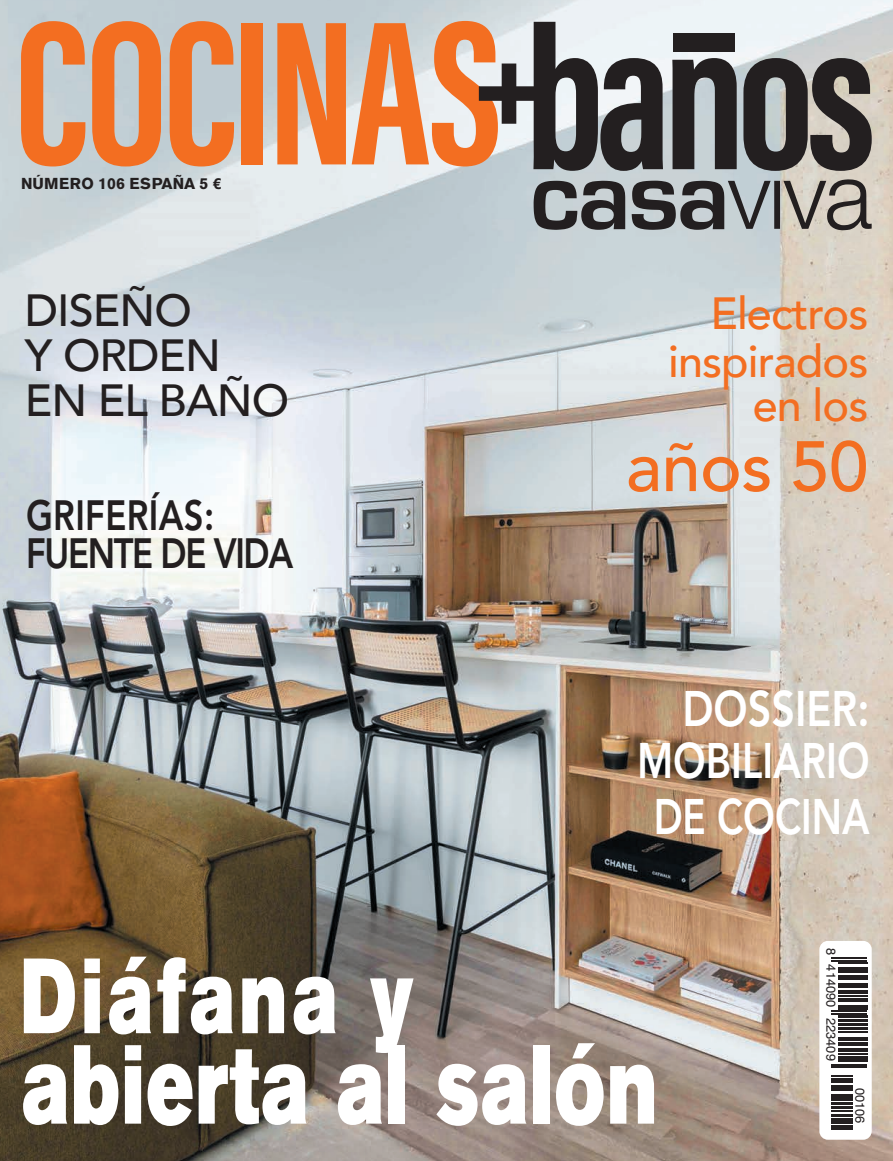
<style>
.page{position:relative;width:893px;height:1161px;background:#fff}
.page>*{position:absolute;margin:0;border:0;box-sizing:border-box;transform-origin:0 0}
.t1{font:111.15px "Akzidenz Grotesk BE Super";letter-spacing:.02em;color:#fff;scale:.71 1}
.t2{font:105.75px "Akzidenz Grotesk BE Super";letter-spacing:.06em;color:#fff;scale:.71 1}
.t3{font:500 70.5px "Avenir";letter-spacing:-.01em;color:#f36e21}
.t4{font:800 49.5px/54px "Avenir LT Std";color:#fff;text-align:right;scale:.83 1}
.t5{font:500 45px/48px "Avenir";letter-spacing:-.02em;color:#f36e21;text-align:right}
.t6{font:500 45px/45px "Avenir";letter-spacing:-.02em;color:#231f20}
.t7{font:800 42px/37.5px "Avenir LT Std";letter-spacing:-.04em;color:#231f20;scale:.82 1}
.t8{font:700 15.75px "Akzidenz Grotesk BE";letter-spacing:.01em;color:#231f20}
.t9{font:12.9px "Helvetica";color:#231f20}
</style>
<div class="page">
<img style="left:0;top:0;width:893px;height:1161px">
<div style="left:819px;top:941px;width:53px;height:199px;background:#fff;border-radius:9px"></div>
<svg style="left:831px;top:957px;width:36px;height:173px"></svg>
<hr style="left:832px;top:958px;width:35px;height:1px;background:#231f20">
<hr style="left:832px;top:960px;width:35px;height:1px;background:#231f20">
<svg style="left:838px;top:962px;width:29px;height:1px"></svg>
<hr style="left:838px;top:967px;width:29px;height:2px;background:#231f20">
<hr style="left:838px;top:970px;width:29px;height:3px;background:#231f20">
<hr style="left:838px;top:975px;width:29px;height:2px;background:#231f20">
<hr style="left:838px;top:978px;width:29px;height:2px;background:#231f20">
<hr style="left:838px;top:983px;width:29px;height:2px;background:#231f20">
<hr style="left:838px;top:986px;width:29px;height:2px;background:#231f20">
<hr style="left:838px;top:990px;width:29px;height:3px;background:#231f20">
<svg style="left:838px;top:996px;width:29px;height:1px"></svg>
<hr style="left:838px;top:998px;width:29px;height:3px;background:#231f20">
<hr style="left:838px;top:1005px;width:29px;height:2px;background:#231f20">
<hr style="left:838px;top:1008px;width:29px;height:2px;background:#231f20">
<hr style="left:832px;top:1011px;width:35px;height:1px;background:#231f20">
<hr style="left:832px;top:1013px;width:35px;height:1px;background:#231f20">
<hr style="left:838px;top:1015px;width:29px;height:3px;background:#231f20">
<hr style="left:838px;top:1019px;width:29px;height:2px;background:#231f20">
<hr style="left:838px;top:1023px;width:29px;height:3px;background:#231f20">
<hr style="left:838px;top:1027px;width:29px;height:2px;background:#231f20">
<hr style="left:838px;top:1031px;width:29px;height:2px;background:#231f20">
<svg style="left:838px;top:1037px;width:29px;height:4px"></svg>
<hr style="left:838px;top:1042px;width:29px;height:3px;background:#231f20">
<hr style="left:838px;top:1048px;width:29px;height:3px;background:#231f20">
<hr style="left:838px;top:1053px;width:29px;height:2px;background:#231f20">
<hr style="left:838px;top:1056px;width:29px;height:3px;background:#231f20">
<svg style="left:838px;top:1060px;width:29px;height:1px"></svg>
<hr style="left:832px;top:1064px;width:35px;height:1px;background:#231f20">
<hr style="left:832px;top:1066px;width:35px;height:1px;background:#231f20">
<hr style="left:832px;top:1075px;width:21px;height:2px;background:#231f20">
<hr style="left:832px;top:1078px;width:21px;height:2px;background:#231f20">
<svg style="left:832px;top:1081px;width:21px;height:1px"></svg>
<hr style="left:832px;top:1085px;width:21px;height:3px;background:#231f20">
<svg style="left:832px;top:1089px;width:21px;height:1px"></svg>
<hr style="left:832px;top:1094px;width:21px;height:2px;background:#231f20">
<svg style="left:832px;top:1097px;width:21px;height:4px"></svg>
<hr style="left:832px;top:1102px;width:21px;height:2px;background:#231f20">
<hr style="left:832px;top:1106px;width:21px;height:3px;background:#231f20">
<svg style="left:832px;top:1110px;width:21px;height:1px"></svg>
<hr style="left:832px;top:1115px;width:21px;height:2px;background:#231f20">
<svg style="left:832px;top:1118px;width:21px;height:6px"></svg>
<div style="left:832px;top:1125px;width:21px;height:5px;background:#231f20"></div>
<svg style="left:21px;top:21px;width:64px;height:145px;background:#de986e"></svg>
<svg style="left:92px;top:21px;width:69px;height:145px;background:#e18e5d"></svg>
<svg style="left:170px;top:21px;width:64px;height:145px;background:#dc966e"></svg>
<div style="left:241px;top:23px;width:22px;height:141px;background:#f36e21"></div>
<svg style="left:277px;top:23px;width:69px;height:141px;background:#ea874d"></svg>
<svg style="left:672px;top:58px;width:65px;height:111px;background:#545456"></svg>
<svg style="left:743px;top:58px;width:129px;height:113px;background:#5f5d5b"></svg>
<svg style="left:352px;top:21px;width:311px;height:150px;background:#b29382"></svg>
<svg style="left:534px;top:181px;width:91px;height:49px;background:#686a6c"></svg>
<svg style="left:632px;top:179px;width:240px;height:51px;background:#888887"></svg>
<div style="left:673px;top:33px;width:61px;height:19px;background:#231f20"></div>
<p class="t8" style="left:21px;top:175px;width:202px">NÚMERO 106 ESPAÑA 5 €</p>
<p class="t6" style="left:25px;top:286px;width:266px">DISEÑO<br>Y ORDEN<br>EN EL BAÑO</p>
<p class="t5" style="left:668px;top:287px;width:202px">Electros inspirados</p>
<p class="t5" style="left:753px;top:378px;width:117px">en los</p>
<h3 class="t3" style="left:626px;top:405px;width:244px">años 50</h3>
<p class="t7" style="left:26px;top:497px;width:327px">GRIFERÍAS:<br>FUENTE DE VIDA</p>
<p class="t4" style="left:637px;top:682px;width:282px">DOSSIER:<br>MOBILIARIO<br>DE COCINA</p>
<h2 class="t2" style="left:21px;top:935px;width:555px">Diáfana y</h2>
<h1 class="t1" style="left:22px;top:1020px;width:898px">abierta al salón</h1>
<p class="t9" style="left:841px;top:948px;width:114px;rotate:90deg">8 414090 223409</p>
<p class="t9" style="left:870px;top:1087px;width:37px;rotate:90deg">00106</p>
</div>
